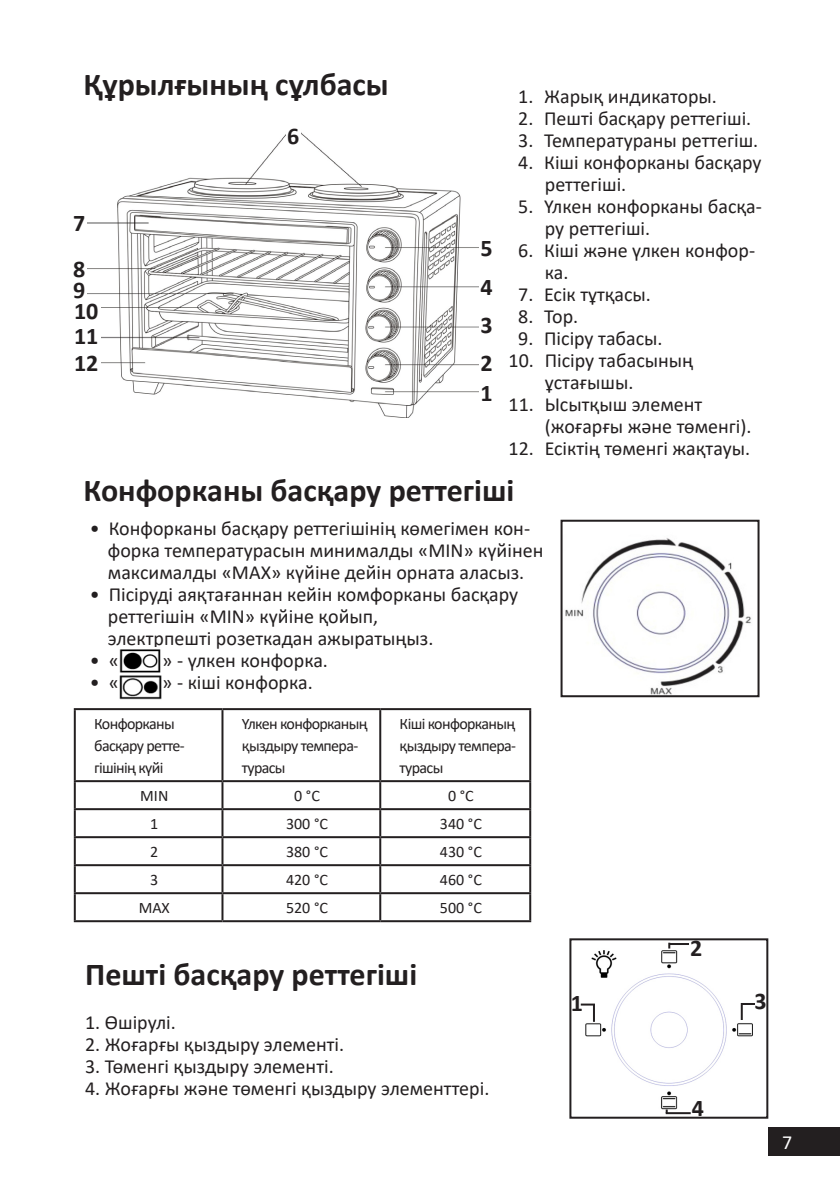
<style>
.page{position:relative;width:840px;height:1191px;background:#fff}
.page>*{position:absolute;margin:0;border:0;box-sizing:border-box;transform-origin:0 0}
.Заголовок_16{font:700 32px "Calibri";color:#231f20}
.цифры_на_схемах{font:700 24px "Calibri";color:#231f20}
.t1{font:20px/22px "Calibri";color:#231f20}
.t2{font:20px "Calibri";color:#fff}
.t3{font:16px/22px "Calibri";letter-spacing:-.04em;color:#231f20}
</style>
<div class="page">
<div style="left:767px;top:1126px;width:72px;height:29px;background:#231f20"></div>
<img style="left:87px;top:132px;width:392px;height:285px">
<div style="left:286px;top:124px;width:14px;height:21px;background:#fff"></div>
<div style="left:72px;top:299px;width:28px;height:21px;background:#fff"></div>
<div style="left:72px;top:325px;width:28px;height:21px;background:#fff"></div>
<div style="left:72px;top:351px;width:28px;height:21px;background:#fff"></div>
<img style="left:565px;top:538px;width:186px;height:156px">
<div style="left:560px;top:520px;width:199px;height:177px;border:2px solid #231f20"></div>
<img style="left:119px;top:649px;width:43px;height:51px">
<hr style="left:74px;top:708px;width:148px;height:2px;background:#231f20">
<hr style="left:74px;top:710px;width:2px;height:70px;background:#231f20">
<hr style="left:222px;top:708px;width:158px;height:2px;background:#231f20">
<hr style="left:221px;top:710px;width:2px;height:70px;background:#231f20">
<hr style="left:380px;top:708px;width:151px;height:2px;background:#231f20">
<hr style="left:379px;top:710px;width:2px;height:70px;background:#231f20">
<hr style="left:529px;top:710px;width:2px;height:70px;background:#231f20">
<hr style="left:74px;top:780px;width:148px;height:2px;background:#231f20">
<hr style="left:74px;top:782px;width:2px;height:26px;background:#231f20">
<hr style="left:222px;top:780px;width:158px;height:2px;background:#231f20">
<hr style="left:221px;top:782px;width:2px;height:26px;background:#231f20">
<hr style="left:380px;top:780px;width:151px;height:2px;background:#231f20">
<hr style="left:379px;top:782px;width:2px;height:26px;background:#231f20">
<hr style="left:529px;top:782px;width:2px;height:26px;background:#231f20">
<hr style="left:74px;top:808px;width:148px;height:2px;background:#231f20">
<hr style="left:74px;top:810px;width:2px;height:26px;background:#231f20">
<hr style="left:222px;top:808px;width:158px;height:2px;background:#231f20">
<hr style="left:221px;top:810px;width:2px;height:26px;background:#231f20">
<hr style="left:380px;top:808px;width:151px;height:2px;background:#231f20">
<hr style="left:379px;top:810px;width:2px;height:26px;background:#231f20">
<hr style="left:529px;top:810px;width:2px;height:26px;background:#231f20">
<hr style="left:74px;top:836px;width:148px;height:2px;background:#231f20">
<hr style="left:74px;top:838px;width:2px;height:26px;background:#231f20">
<hr style="left:222px;top:836px;width:158px;height:2px;background:#231f20">
<hr style="left:221px;top:838px;width:2px;height:26px;background:#231f20">
<hr style="left:380px;top:836px;width:151px;height:2px;background:#231f20">
<hr style="left:379px;top:838px;width:2px;height:26px;background:#231f20">
<hr style="left:529px;top:838px;width:2px;height:26px;background:#231f20">
<hr style="left:74px;top:864px;width:148px;height:2px;background:#231f20">
<hr style="left:74px;top:866px;width:2px;height:26px;background:#231f20">
<hr style="left:222px;top:864px;width:158px;height:2px;background:#231f20">
<hr style="left:221px;top:866px;width:2px;height:26px;background:#231f20">
<hr style="left:380px;top:864px;width:151px;height:2px;background:#231f20">
<hr style="left:379px;top:866px;width:2px;height:26px;background:#231f20">
<hr style="left:529px;top:866px;width:2px;height:26px;background:#231f20">
<hr style="left:74px;top:892px;width:148px;height:2px;background:#231f20">
<hr style="left:74px;top:894px;width:2px;height:26px;background:#231f20">
<hr style="left:222px;top:892px;width:158px;height:2px;background:#231f20">
<hr style="left:221px;top:894px;width:2px;height:26px;background:#231f20">
<hr style="left:380px;top:892px;width:151px;height:2px;background:#231f20">
<hr style="left:379px;top:894px;width:2px;height:26px;background:#231f20">
<hr style="left:529px;top:894px;width:2px;height:26px;background:#231f20">
<hr style="left:74px;top:920px;width:148px;height:2px;background:#231f20">
<hr style="left:222px;top:920px;width:158px;height:2px;background:#231f20">
<hr style="left:380px;top:920px;width:151px;height:2px;background:#231f20">
<img style="left:585px;top:942px;width:170px;height:173px">
<div style="left:569px;top:938px;width:198px;height:180px;border:2px solid #231f20"></div>
<svg style="left:740px;top:1003px;width:14px;height:17px"></svg>
<hr style="left:668px;top:943px;width:20px;height:2px;background:#231f20">
<svg style="left:580px;top:1003px;width:14px;height:18px"></svg>
<hr style="left:665px;top:1112px;width:25px;height:2px;background:#231f20">
<p class="Заголовок_16" style="left:83px;top:61px;width:306px">Құрылғының сұлбасы</p>
<p class="цифры_на_схемах" style="left:73px;top:206px;width:14px">7</p>
<p class="цифры_на_схемах" style="left:73px;top:252px;width:14px">8</p>
<p class="цифры_на_схемах" style="left:73px;top:273px;width:14px">9</p>
<p class="цифры_на_схемах" style="left:74px;top:294px;width:26px">10</p>
<p class="цифры_на_схемах" style="left:74px;top:319px;width:26px">11</p>
<p class="цифры_на_схемах" style="left:74px;top:346px;width:26px">12</p>
<p class="цифры_на_схемах" style="left:287px;top:119px;width:14px">6</p>
<p class="цифры_на_схемах" style="left:480px;top:231px;width:14px">5</p>
<p class="цифры_на_схемах" style="left:480px;top:270px;width:14px">4</p>
<p class="цифры_на_схемах" style="left:480px;top:308px;width:14px">3</p>
<p class="цифры_на_схемах" style="left:480px;top:346px;width:14px">2</p>
<p class="цифры_на_схемах" style="left:480px;top:376px;width:14px">1</p>
<p class="t1" style="left:518px;top:85px;width:200px">1. Жарық индикаторы.</p>
<p class="t1" style="left:518px;top:107px;width:234px">2. Пешті басқару реттегіші.</p>
<p class="t1" style="left:518px;top:129px;width:241px">3. Температураны реттегіш.</p>
<p class="t1" style="left:544px;top:151px;width:218px;text-indent:-27px">4. Кіші конфорканы басқару реттегіші.</p>
<p class="t1" style="left:544px;top:195px;width:218px;text-indent:-27px">5. Үлкен конфорканы басқа&shy;ру реттегіші.</p>
<p class="t1" style="left:544px;top:239px;width:212px;text-indent:-27px">6. Кіші және үлкен конфор&shy;ка.</p>
<p class="t1" style="left:518px;top:283px;width:134px">7. Есік тұтқасы.</p>
<p class="t1" style="left:518px;top:305px;width:61px">8. Тор.</p>
<p class="t1" style="left:518px;top:327px;width:146px">9. Пісіру табасы.</p>
<p class="t1" style="left:544px;top:349px;width:150px;text-indent:-36px">10. Пісіру табасының ұстағышы.</p>
<p class="t1" style="left:544px;top:393px;width:208px;text-indent:-36px">11. Ысытқыш элемент (жоғарғы және төменгі).</p>
<p class="t1" style="left:508px;top:437px;width:243px">12. Есіктің төменгі жақтауы.</p>
<p class="Заголовок_16" style="left:83px;top:468px;width:432px">Конфорканы басқару реттегіші</p>
<p class="t1" style="left:108px;top:516px;width:437px;text-indent:-18px">• Конфорканы басқару реттегішінің көмегімен кон&shy;форка температурасын минималды «MIN» күйінен максималды «MAX» күйіне дейін орната аласыз.</p>
<p class="t1" style="left:108px;top:582px;width:411px;text-indent:-18px">• Пісіруді аяқтағаннан кейін комфорканы басқару реттегішін «MIN» күйіне қойып,<br>электрпешті розеткадан ажыратыңыз.</p>
<p class="t1" style="left:90px;top:648px;width:31px">• «</p>
<p class="t1" style="left:162px;top:648px;width:167px">» - үлкен конфорка.</p>
<p class="t1" style="left:90px;top:670px;width:31px">• «</p>
<p class="t1" style="left:162px;top:670px;width:152px">» - кіші конфорка.</p>
<p class="t3" style="left:94px;top:712px;width:92px">Конфорканы басқару ретте&shy;гішінің күйі</p>
<p class="t3" style="left:242px;top:712px;width:127px">Үлкен конфорканың қыздыру темпера&shy;турасы</p>
<p class="t3" style="left:399px;top:712px;width:118px;text-align:justify">Кіші конфорканың қыздыру темпера&shy;турасы</p>
<p class="t3" style="left:140px;top:784px;width:30px">MIN</p>
<p class="t3" style="left:294px;top:784px;width:27px">0 °С</p>
<p class="t3" style="left:448px;top:784px;width:27px">0 °С</p>
<p class="t3" style="left:150px;top:812px;width:10px">1</p>
<p class="t3" style="left:286px;top:812px;width:43px">300 °С</p>
<p class="t3" style="left:439px;top:812px;width:43px">340 °С</p>
<p class="t3" style="left:150px;top:840px;width:10px">2</p>
<p class="t3" style="left:286px;top:840px;width:43px">380 °С</p>
<p class="t3" style="left:439px;top:840px;width:43px">430 °С</p>
<p class="t3" style="left:150px;top:868px;width:10px">3</p>
<p class="t3" style="left:286px;top:868px;width:43px">420 °С</p>
<p class="t3" style="left:439px;top:868px;width:43px">460 °С</p>
<p class="t3" style="left:139px;top:896px;width:33px">MAX</p>
<p class="t3" style="left:286px;top:896px;width:43px">520 °С</p>
<p class="t3" style="left:439px;top:896px;width:43px">500 °С</p>
<p class="Заголовок_16" style="left:85px;top:952px;width:333px">Пешті басқару реттегіші</p>
<p class="t1" style="left:85px;top:1011px;width:92px">1. Өшірулі.</p>
<p class="t1" style="left:85px;top:1033px;width:260px">2. Жоғарғы қыздыру элементі.</p>
<p class="t1" style="left:85px;top:1055px;width:250px">3. Төменгі қыздыру элементі.</p>
<p class="t1" style="left:85px;top:1077px;width:405px">4. Жоғарғы және төменгі қыздыру элементтері.</p>
<p class="цифры_на_схемах" style="left:570px;top:985px;width:14px">1</p>
<p class="цифры_на_схемах" style="left:689px;top:931px;width:14px">2</p>
<p class="цифры_на_схемах" style="left:691px;top:1090px;width:14px">4</p>
<p class="цифры_на_схемах" style="left:754px;top:984px;width:14px">3</p>
<p class="t2" style="left:781px;top:1128px;width:12px">7</p>
</div>
